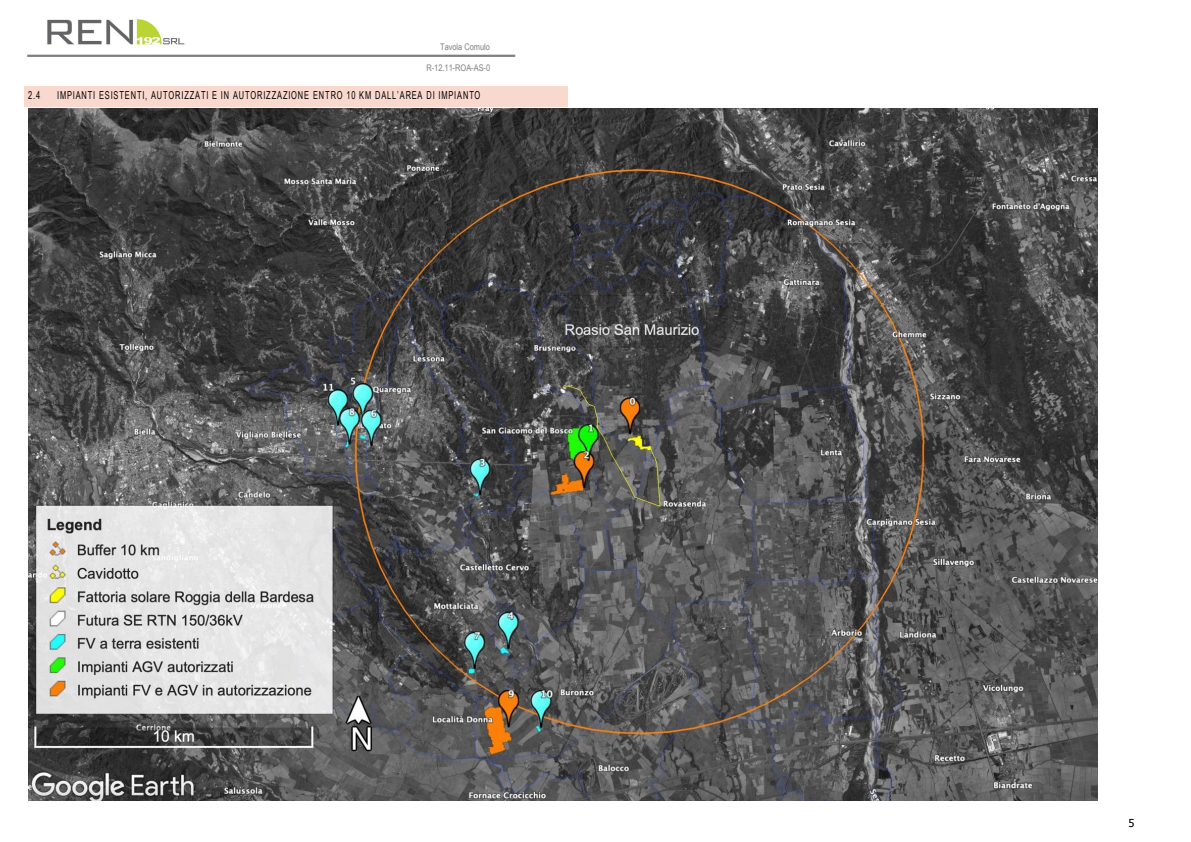
<style>
.page{position:relative;width:1191px;height:842px;background:#fff}
.page>*{position:absolute;margin:0;border:0;box-sizing:border-box;transform-origin:0 0}
.t1{font:11px "Arial Narrow";letter-spacing:.095em;color:#000;scale:.83 1}
.t2{font:11px "Tahoma";color:#000}
.t3{font:9.1px "Arial Narrow";letter-spacing:-.005em;color:#7f7f7f}
</style>
<div class="page">
<img style="left:27px;top:18px;width:201px;height:37px">
<hr style="left:27px;top:55px;width:488px;height:2px;background:#7f7f7f">
<div style="left:27px;top:89px;width:538px;height:15px;background:#f9d8cd"></div>
<hr style="left:27px;top:86px;width:538px;height:3px;background:#f9d8cd">
<hr style="left:27px;top:104px;width:538px;height:2px;background:#f9d8cd">
<hr style="left:24px;top:89px;width:3px;height:15px;background:#f9d8cd">
<hr style="left:565px;top:89px;width:3px;height:15px;background:#f9d8cd">
<img style="left:28px;top:108px;width:1069px;height:693px">
<p class="t3" style="left:440px;top:42px;width:51px">Tavola Comulo</p>
<p class="t3" style="left:426px;top:62px;width:65px">R-12.11-ROA-AS-0</p>
<h2 class="t1" style="left:28px;top:89px;width:16px">2.4</h2>
<h2 class="t1" style="left:57px;top:89px;width:511px">IMPIANTI ESISTENTI, AUTORIZZATI E IN AUTORIZZAZIONE ENTRO 10 KM DALL’AREA DI IMPIANTO</h2>
<p class="t2" style="left:1128px;top:815px;width:7px">5</p>
</div>
